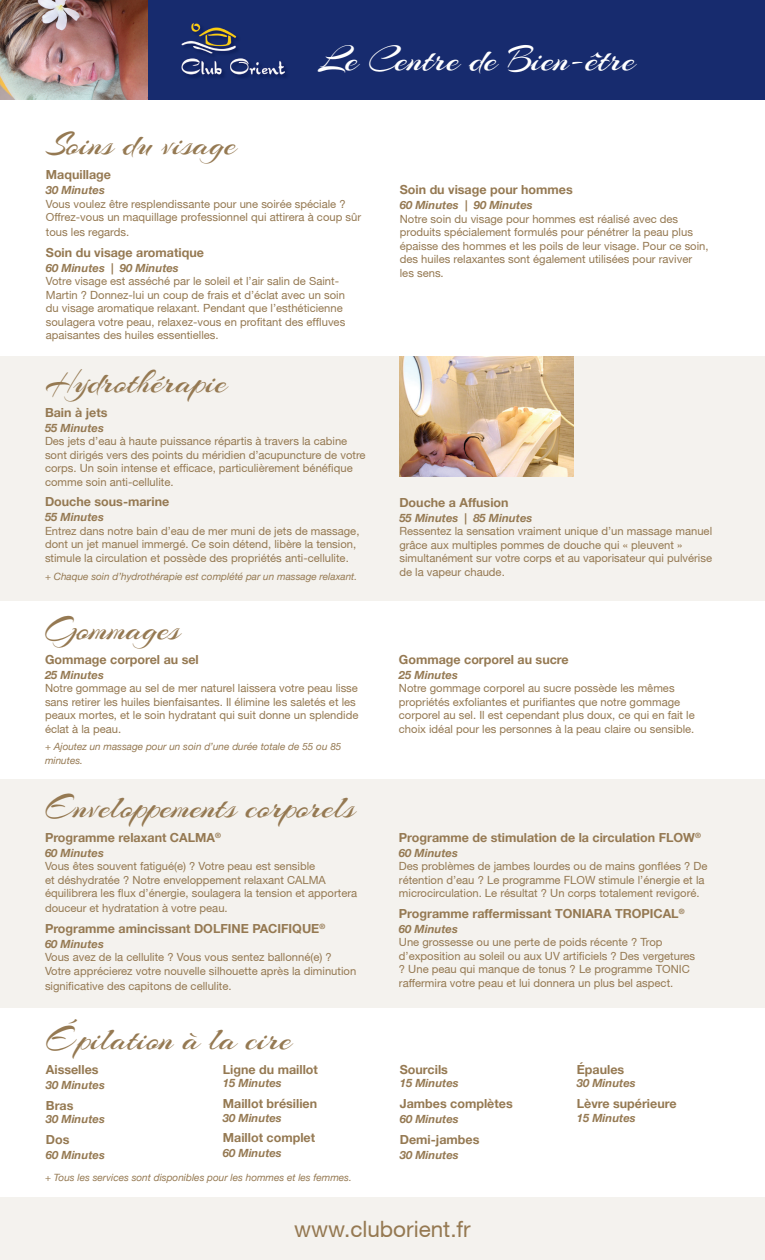
<style>
.page{position:relative;width:765px;height:1260px;background:#fff}
.page>*{position:absolute;margin:0;border:0;box-sizing:border-box;transform-origin:0 0}
.t1{font:37.5px "Arizonia";color:#fff}
.t2{font:35px "Arizonia";color:#957952}
.t3{font:22.5px "Helvetica Neue";color:#957952}
.t4{font:700 12.5px "Helvetica Neue";color:#957952}
.t5{font:11.25px/13.5px "Helvetica Neue";color:#957952}
.t6{font:italic 700 11.25px "Helvetica Neue";color:#957952}
.t7{font:italic 10px/13.5px "Helvetica Neue";color:#957952}
</style>
<div class="page">
<div style="left:0;top:356px;width:765px;height:245px;background:#f4f2ee"></div>
<div style="left:0;top:779px;width:765px;height:229px;background:#f4f2ee"></div>
<div style="left:0;top:1198px;width:765px;height:62px;background:#f4f2ee"></div>
<img style="left:400px;top:356px;width:174px;height:121px">
<div style="left:148px;top:0;width:617px;height:99px;background:#172b6e"></div>
<img style="left:0;top:0;width:148px;height:99px">
<img style="left:189px;top:23px;width:97px;height:55px">
<img style="left:182px;top:24px;width:102px;height:52px">
<h1 class="t1" style="left:318px;top:36px;width:319px">Le Centre de Bien-être</h1>
<h2 class="t2" style="left:46px;top:123px;width:192px">Soins du visage</h2>
<p class="t4" style="left:46px;top:167px;width:67px">Maquillage</p>
<p class="t6" style="left:46px;top:183px;width:60px">30 Minutes</p>
<p class="t5" style="left:46px;top:197px;width:317px">Vous voulez être resplendissante pour une soirée spéciale ?<br>Offrez-vous un maquillage professionnel qui attirera à coup sûr</p>
<p class="t5" style="left:46px;top:225px;width:85px">tous les regards.</p>
<p class="t4" style="left:46px;top:244px;width:160px">Soin du visage aromatique</p>
<p class="t6" style="left:46px;top:261px;width:134px">60 Minutes | 90 Minutes</p>
<p class="t5" style="left:46px;top:274px;width:301px">Votre visage est asséché par le soleil et l’air salin de Saint-Martin ? Donnez-lui un coup de frais et d’éclat avec un soin du visage aromatique relaxant. Pendant que l’esthéticienne soulagera votre peau, relaxez-vous en profitant des effluves apaisantes des huiles essentielles.</p>
<h2 class="t2" style="left:45px;top:360px;width:184px">Hydrothérapie</h2>
<p class="t4" style="left:45px;top:405px;width:64px">Bain à jets</p>
<p class="t6" style="left:45px;top:421px;width:60px">55 Minutes</p>
<p class="t5" style="left:45px;top:434px;width:322px">Des jets d’eau à haute puissance répartis à travers la cabine sont dirigés vers des points du méridien d’acupuncture de votre corps. Un soin intense et efficace, particulièrement bénéfique comme soin anti-cellulite.</p>
<p class="t4" style="left:45px;top:494px;width:126px">Douche sous-marine</p>
<p class="t6" style="left:45px;top:510px;width:60px">55 Minutes</p>
<p class="t5" style="left:45px;top:524px;width:316px">Entrez dans notre bain d’eau de mer muni de jets de massage, dont un jet manuel immergé. Ce soin détend, libère la tension, stimule la circulation et possède des propriétés anti-cellulite.</p>
<p class="t7" style="left:45px;top:569px;width:314px">+ Chaque soin d’hydrothérapie est complété par un massage relaxant.</p>
<h2 class="t2" style="left:45px;top:607px;width:137px">Gommages</h2>
<p class="t4" style="left:45px;top:651px;width:155px">Gommage corporel au sel</p>
<p class="t6" style="left:45px;top:668px;width:60px">25 Minutes</p>
<p class="t5" style="left:45px;top:681px;width:315px">Notre gommage au sel de mer naturel laissera votre peau lisse sans retirer les huiles bienfaisantes. Il élimine les saletés et les peaux mortes, et le soin hydratant qui suit donne un splendide éclat à la peau.</p>
<p class="t7" style="left:45px;top:740px;width:298px">+ Ajoutez un massage pour un soin d’une durée totale de 55 ou 85 minutes.</p>
<h2 class="t2" style="left:45px;top:785px;width:312px">Enveloppements corporels</h2>
<p class="t4" style="left:45px;top:830px;width:177px">Programme relaxant CALMA<sup>®</sup></p>
<p class="t6" style="left:45px;top:846px;width:60px">60 Minutes</p>
<p class="t5" style="left:45px;top:859px;width:314px">Vous êtes souvent fatigué(e) ? Votre peau est sensible<br>et déshydratée ? Notre enveloppement relaxant CALMA équilibrera les flux d’énergie, soulagera la tension et apportera</p>
<p class="t5" style="left:45px;top:901px;width:184px">douceur et hydratation à votre peau.</p>
<p class="t4" style="left:45px;top:921px;width:282px">Programme amincissant DOLFINE PACIFIQUE<sup>®</sup></p>
<p class="t6" style="left:45px;top:937px;width:60px">60 Minutes</p>
<p class="t5" style="left:45px;top:951px;width:313px">Vous avez de la cellulite ? Vous vous sentez ballonné(e) ?<br>Votre apprécierez votre nouvelle silhouette après la diminution</p>
<p class="t5" style="left:45px;top:979px;width:188px">significative des capitons de cellulite.</p>
<h2 class="t2" style="left:46px;top:1017px;width:247px">Épilation à la cire</h2>
<p class="t4" style="left:46px;top:1062px;width:54px">Aisselles</p>
<p class="t6" style="left:46px;top:1078px;width:60px">30 Minutes</p>
<p class="t4" style="left:46px;top:1097px;width:29px">Bras</p>
<p class="t6" style="left:46px;top:1112px;width:60px">30 Minutes</p>
<p class="t4" style="left:46px;top:1132px;width:25px">Dos</p>
<p class="t6" style="left:46px;top:1148px;width:60px">60 Minutes</p>
<p class="t4" style="left:223px;top:1062px;width:97px">Ligne du maillot</p>
<p class="t6" style="left:223px;top:1076px;width:60px">15 Minutes</p>
<p class="t4" style="left:223px;top:1096px;width:96px">Maillot brésilien</p>
<p class="t6" style="left:223px;top:1111px;width:60px">30 Minutes</p>
<p class="t4" style="left:223px;top:1130px;width:94px">Maillot complet</p>
<p class="t6" style="left:223px;top:1146px;width:60px">60 Minutes</p>
<p class="t7" style="left:45px;top:1170px;width:308px">+ Tous les services sont disponibles pour les hommes et les femmes.</p>
<p class="t4" style="left:400px;top:182px;width:174px">Soin du visage pour hommes</p>
<p class="t6" style="left:400px;top:198px;width:134px">60 Minutes | 90 Minutes</p>
<p class="t5" style="left:400px;top:212px;width:310px">Notre soin du visage pour hommes est réalisé avec des produits spécialement formulés pour pénétrer la peau plus épaisse des hommes et les poils de leur visage. Pour ce soin, des huiles relaxantes sont également utilisées pour raviver les sens.</p>
<p class="t4" style="left:399px;top:495px;width:111px">Douche a Affusion</p>
<p class="t6" style="left:399px;top:511px;width:134px">55 Minutes | 85 Minutes</p>
<p class="t5" style="left:399px;top:524px;width:314px">Ressentez la sensation vraiment unique d’un massage manuel grâce aux multiples pommes de douche qui « pleuvent » simultanément sur votre corps et au vaporisateur qui pulvérise de la vapeur chaude.</p>
<p class="t4" style="left:399px;top:651px;width:171px">Gommage corporel au sucre</p>
<p class="t6" style="left:399px;top:668px;width:60px">25 Minutes</p>
<p class="t5" style="left:399px;top:681px;width:297px">Notre gommage corporel au sucre possède les mêmes propriétés exfoliantes et purifiantes que notre gommage corporel au sel. Il est cependant plus doux, ce qui en fait le choix idéal pour les personnes à la peau claire ou sensible.</p>
<p class="t4" style="left:399px;top:830px;width:303px">Programme de stimulation de la circulation FLOW<sup>®</sup></p>
<p class="t6" style="left:399px;top:846px;width:60px">60 Minutes</p>
<p class="t5" style="left:399px;top:859px;width:310px">Des problèmes de jambes lourdes ou de mains gonflées ? De rétention d’eau ? Le programme FLOW stimule l’énergie et la microcirculation. Le résultat ? Un corps totalement revigoré.</p>
<p class="t4" style="left:399px;top:906px;width:287px">Programme raffermissant TONIARA TROPICAL<sup>®</sup></p>
<p class="t6" style="left:399px;top:922px;width:60px">60 Minutes</p>
<p class="t5" style="left:399px;top:936px;width:298px">Une grossesse ou une perte de poids récente ? Trop d’exposition au soleil ou aux UV artificiels ? Des vergetures ? Une peau qui manque de tonus ? Le programme TONIC raffermira votre peau et lui donnera un plus bel aspect.</p>
<p class="t4" style="left:400px;top:1062px;width:50px">Sourcils</p>
<p class="t6" style="left:400px;top:1076px;width:60px">15 Minutes</p>
<p class="t4" style="left:400px;top:1096px;width:114px">Jambes complètes</p>
<p class="t6" style="left:400px;top:1112px;width:60px">60 Minutes</p>
<p class="t4" style="left:400px;top:1132px;width:81px">Demi-jambes</p>
<p class="t6" style="left:400px;top:1148px;width:60px">30 Minutes</p>
<p class="t4" style="left:577px;top:1062px;width:49px">Épaules</p>
<p class="t6" style="left:577px;top:1076px;width:60px">30 Minutes</p>
<p class="t4" style="left:577px;top:1096px;width:101px">Lèvre supérieure</p>
<p class="t6" style="left:577px;top:1111px;width:60px">15 Minutes</p>
<h3 class="t3" style="left:294px;top:1216px;width:178px">www.cluborient.fr</h3>
</div>
